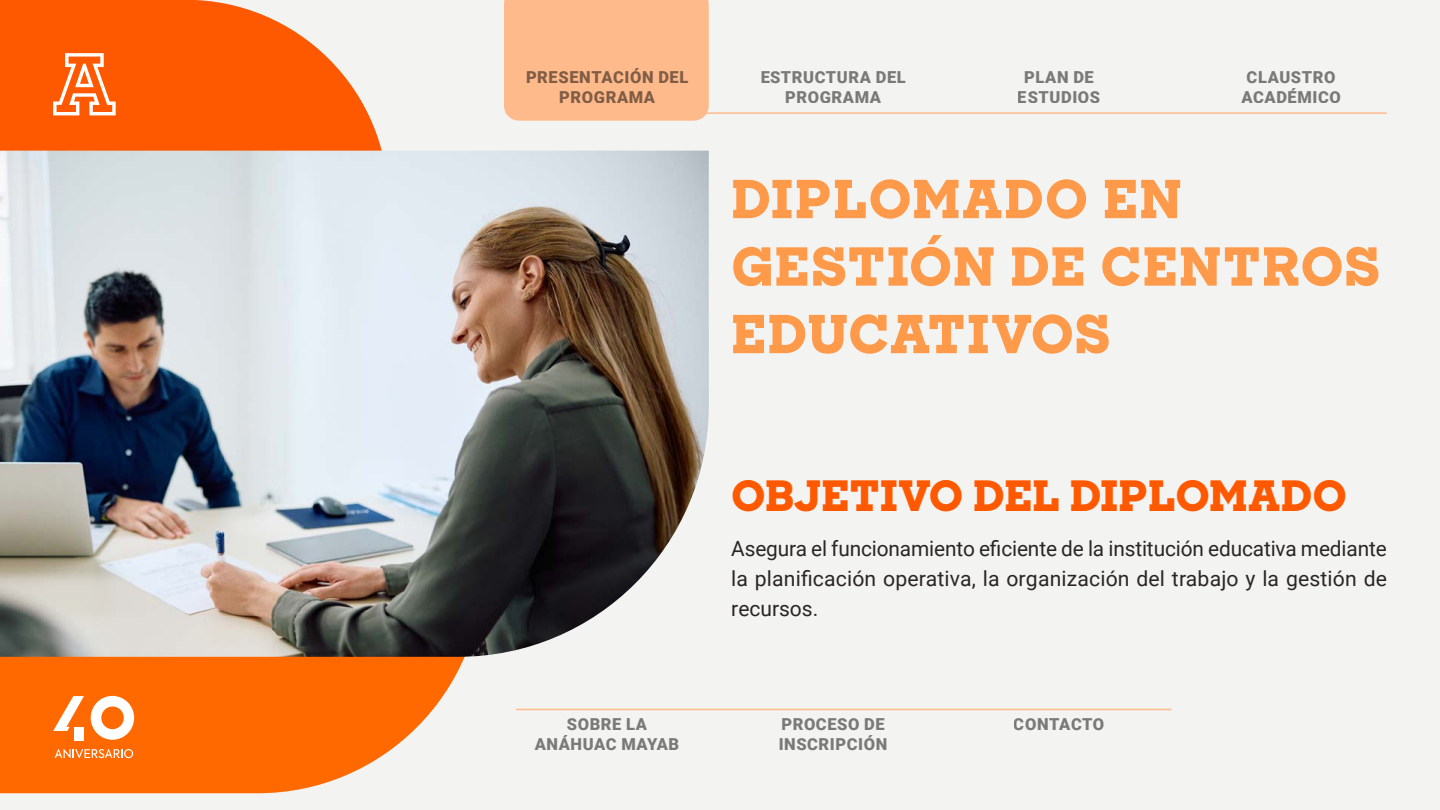
<style>
.page{position:relative;width:1440px;height:810px;background:#f3f3f1}
.page>*{position:absolute;margin:0;border:0;box-sizing:border-box;transform-origin:0 0}
.t1{font:800 52.5px/67.5px "Sharp Slab";letter-spacing:.015em;color:#ff9a4b}
.t2{font:800 42px "Sharp Slab";color:#ff5900}
.t3{font:21px/30px "Roboto";letter-spacing:.005em;color:#292626;text-align:justify}
.t4{font:900 16.5px/19.8px "Roboto";letter-spacing:.035em;color:#000;text-align:center}
</style>
<div class="page">
<hr style="left:506px;top:112px;width:881px;height:2px;background:#ffba8b">
<hr style="left:516px;top:709px;width:655px;height:1px;background:#ffba8b">
<svg style="left:0;top:0;width:382px;height:151px;background:#fd6f23"></svg>
<svg style="left:0;top:657px;width:465px;height:136px;background:#fd7b20"></svg>
<svg style="left:55px;top:749px;width:78px;height:9px"></svg>
<svg style="left:91px;top:696px;width:43px;height:44px"></svg>
<div style="left:74px;top:727px;width:10px;height:13px;background:#fff"></div>
<svg style="left:53px;top:696px;width:31px;height:35px"></svg>
<div style="left:504px;top:0;width:205px;height:121px;background:#ffba8b"></div>
<img style="left:0;top:151px;width:709px;height:506px">
<svg style="left:53px;top:53px;width:63px;height:62px"></svg>
<p class="t4" style="left:526px;top:66px;width:164px">PRESENTACIÓN DEL<br>PROGRAMA</p>
<p class="t4" style="left:760px;top:66px;width:147px">ESTRUCTURA DEL<br>PROGRAMA</p>
<p class="t4" style="left:1018px;top:66px;width:84px">PLAN DE<br>ESTUDIOS</p>
<p class="t4" style="left:1241px;top:66px;width:101px">CLAUSTRO<br>ACADÉMICO</p>
<h1 class="t1" style="left:731px;top:164px;width:651px">DIPLOMADO EN<br>GESTIÓN DE CENTROS<br>EDUCATIVOS</h1>
<p class="t4" style="left:535px;top:714px;width:146px">SOBRE LA<br>ANÁHUAC MAYAB</p>
<h2 class="t2" style="left:731px;top:465px;width:617px">OBJETIVO DEL DIPLOMADO</h2>
<p class="t3" style="left:731px;top:532px;width:657px">Asegura el funcionamiento eficiente de la institución educativa mediante la planificación operativa, la organización del trabajo y la gestión de recursos.</p>
<p class="t4" style="left:779px;top:714px;width:110px;text-align:left">PROCESO DE<br>INSCRIPCIÓN</p>
<p class="t4" style="left:1014px;top:714px;width:92px">CONTACTO</p>
</div>
